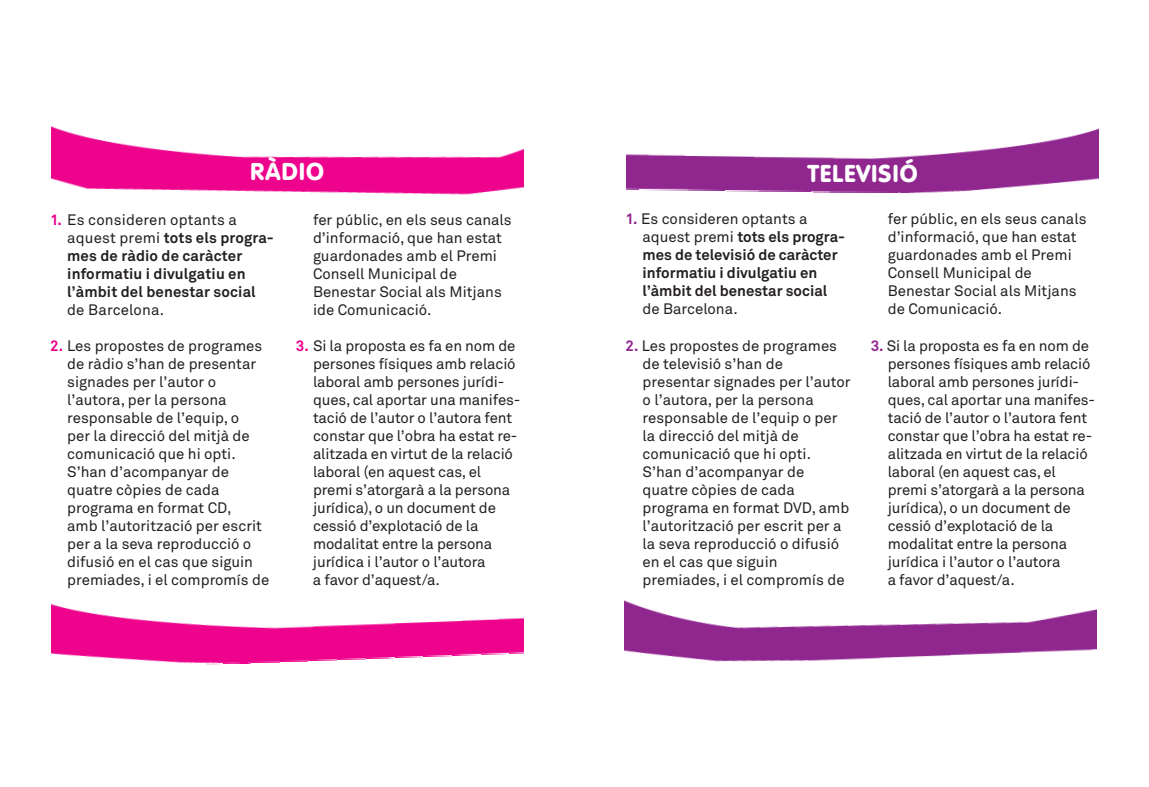
<style>
.page{position:relative;width:1149px;height:787px;background:#fff}
.page>*{position:absolute;margin:0;border:0;box-sizing:border-box;transform-origin:0 0}
.t1{font:900 24px "VAG Rounded";letter-spacing:.05em;color:#fff}
.t2{font:15px/18px "Akkurat";color:#231f20}
.t3{font:700 15px/18px "Akkurat";color:#231f20}
.s1{color:#ed028c}
.s2{font-weight:400}
.s3{font-weight:700;color:#ed028c}
.s4{color:#90268f}
.s5{font-weight:700;color:#90268f}
</style>
<div class="page">
<img style="left:51px;top:126px;width:472px;height:69px">
<img style="left:626px;top:129px;width:472px;height:64px">
<img style="left:624px;top:600px;width:471px;height:62px">
<img style="left:51px;top:603px;width:472px;height:62px">
<h1 class="t1" style="left:250px;top:162px;width:75px">RÀDIO</h1>
<h1 class="t1" style="left:807px;top:163px;width:111px">TELEVISIÓ</h1>
<p class="t3" style="left:67px;top:212px;width:208px;text-indent:-17px"><span class="s1">1.</span> <span class="s2">Es consideren optants a aquest premi</span> tots els progra&shy;mes de ràdio de caràcter informatiu i divulgatiu en l’àmbit del benestar social</p>
<p class="t2" style="left:67px;top:302px;width:98px">de Barcelona.</p>
<p class="t2" style="left:67px;top:338px;width:203px;text-indent:-17px"><span class="s3">2.</span> Les propostes de programes de ràdio s’han de presentar signades per l’autor o l’autora, per la persona responsable de l’equip, o<br>per la direcció del mitjà de comunicació que hi opti.<br>S’han d’acompanyar de quatre còpies de cada programa en format CD,<br>amb l’autorització per escrit per a la seva reproducció o difusió en el cas que siguin premiades, i el compromís de</p>
<p class="t2" style="left:313px;top:212px;width:200px">fer públic, en els seus canals d’informació, que han estat guardonades amb el Premi<br>Consell Municipal de<br>Benestar Social als Mitjans ide Comunicació.</p>
<p class="t2" style="left:313px;top:338px;width:209px;text-indent:-17px"><span class="s3">3.</span> Si la proposta es fa en nom de persones físiques amb relació laboral amb persones jurídi&shy;ques, cal aportar una manifes&shy;tació de l’autor o l’autora fent constar que l’obra ha estat re&shy;alitzada en virtut de la relació laboral (en aquest cas, el premi s’atorgarà a la persona jurídica), o un document de cessió d’explotació de la modalitat entre la persona jurídica i l’autor o l’autora<br>a favor d’aquest/a.</p>
<p class="t3" style="left:642px;top:212px;width:204px;text-indent:-17px"><span class="s4">1.</span> <span class="s2">Es consideren optants a aquest premi</span> tots els progra&shy;mes de televisió de caràcter informatiu i divulgatiu en l’àmbit del benestar social</p>
<p class="t2" style="left:642px;top:302px;width:97px">de Barcelona.</p>
<p class="t2" style="left:642px;top:338px;width:209px;text-indent:-17px"><span class="s5">2.</span> Les propostes de programes de televisió s’han de presentar signades per l’autor o l’autora, per la persona responsable de l’equip o per la direcció del mitjà de comunicació que hi opti.<br>S’han d’acompanyar de quatre còpies de cada programa en format DVD, amb l’autorització per escrit per a la seva reproducció o difusió en el cas que siguin premiades, i el compromís de</p>
<p class="t2" style="left:887px;top:212px;width:200px">fer públic, en els seus canals d’informació, que han estat guardonades amb el Premi<br>Consell Municipal de<br>Benestar Social als Mitjans de Comunicació.</p>
<p class="t2" style="left:887px;top:338px;width:209px;text-indent:-17px"><span class="s5">3.</span> Si la proposta es fa en nom de persones físiques amb relació laboral amb persones jurídi&shy;ques, cal aportar una manifes&shy;tació de l’autor o l’autora fent constar que l’obra ha estat re&shy;alitzada en virtut de la relació laboral (en aquest cas, el premi s’atorgarà a la persona jurídica), o un document de cessió d’explotació de la modalitat entre la persona jurídica i l’autor o l’autora<br>a favor d’aquest/a.</p>
</div>
